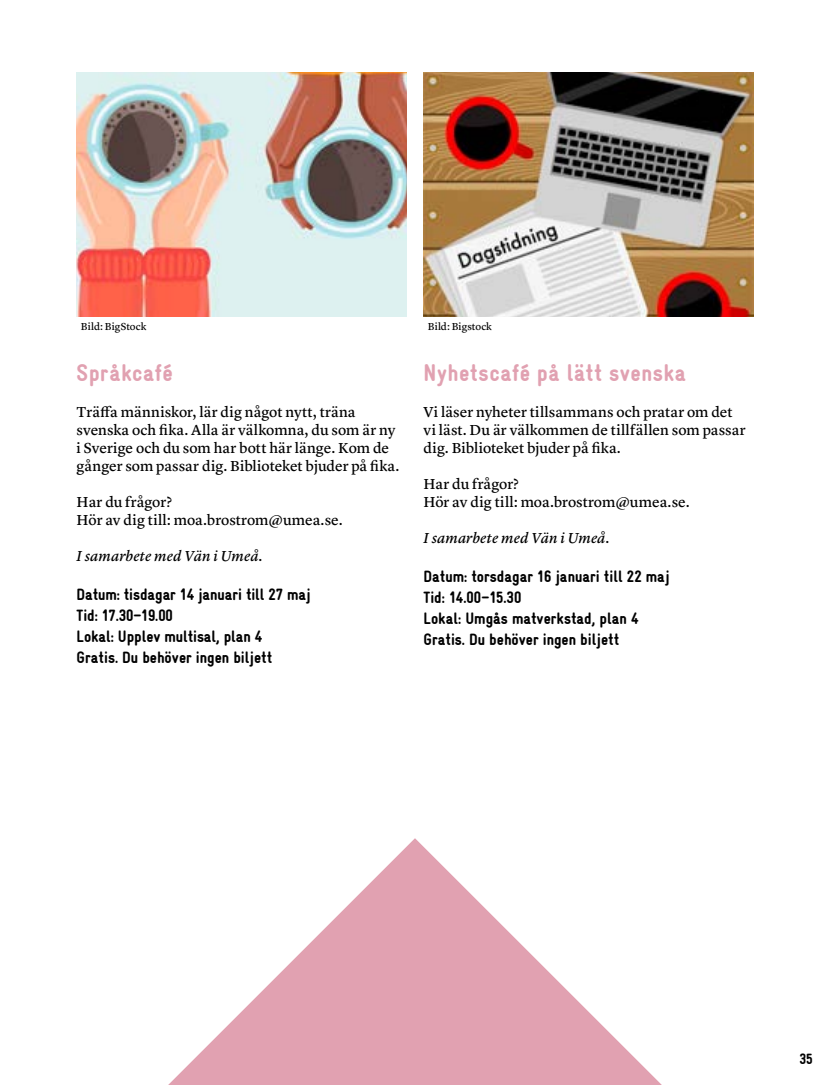
<style>
.page{position:relative;width:830px;height:1085px;background:#fff}
.page>*{position:absolute;margin:0;border:0;box-sizing:border-box;transform-origin:0 0}
.H3_Mellanrubrik{font:900 24px "Gravur Condensed";letter-spacing:.02em;color:#e1a1b1}
.Ingress{font:900 16.5px "Gravur Condensed";color:#000}
.Bröd{font:15px/18px "Lyon Text Regular No.2";color:#000}
.Bröd-2{font:italic 15px "Lyon Text Regular No.2";color:#000}
.t1{font:900 15px "Gravur Condensed";color:#000}
.Bildtext{font:10.5px "Lyon Text Regular No.2";letter-spacing:.01em;color:#000}
</style>
<div class="page">
<img style="left:77px;top:72px;width:329px;height:245px">
<img style="left:423px;top:72px;width:330px;height:245px">
<svg style="left:169px;top:838px;width:492px;height:246px"></svg>
<p class="Bildtext" style="left:81px;top:318px;width:67px">Bild: BigStock</p>
<h3 class="H3_Mellanrubrik" style="left:77px;top:359px;width:98px">Språkcafé</h3>
<p class="Bröd" style="left:77px;top:402px;width:324px">Träffa människor, lär dig något nytt, träna svenska och fika. Alla är välkomna, du som är ny i Sverige och du som har bott här länge. Kom de gånger som passar dig. Biblioteket bjuder på fika.</p>
<p class="Bröd" style="left:77px;top:492px;width:97px">Har du frågor?</p>
<p class="Bröd" style="left:77px;top:510px;width:268px">Hör av dig till: moa.brostrom@umea.se.</p>
<p class="Bröd-2" style="left:77px;top:544px;width:188px">I samarbete med Vän i Umeå.</p>
<p class="Ingress" style="left:77px;top:585px;width:235px">Datum: tisdagar 14 januari till 27 maj</p>
<p class="Ingress" style="left:77px;top:606px;width:98px">Tid: 17.30–19.00</p>
<p class="Ingress" style="left:77px;top:627px;width:187px">Lokal: Upplev multisal, plan 4</p>
<p class="Ingress" style="left:77px;top:648px;width:197px">Gratis. Du behöver ingen biljett</p>
<p class="Bildtext" style="left:427px;top:318px;width:66px">Bild: Bigstock</p>
<h3 class="H3_Mellanrubrik" style="left:423px;top:359px;width:264px">Nyhetscafé på lätt svenska</h3>
<p class="Bröd" style="left:423px;top:402px;width:323px">Vi läser nyheter tillsammans och pratar om det vi läst. Du är välkommen de tillfällen som passar dig. Biblioteket bjuder på fika.</p>
<p class="Bröd" style="left:423px;top:474px;width:97px">Har du frågor?</p>
<p class="Bröd" style="left:423px;top:492px;width:268px">Hör av dig till: moa.brostrom@umea.se.</p>
<p class="Bröd-2" style="left:423px;top:526px;width:188px">I samarbete med Vän i Umeå.</p>
<p class="Ingress" style="left:423px;top:567px;width:247px">Datum: torsdagar 16 januari till 22 maj</p>
<p class="Ingress" style="left:423px;top:588px;width:99px">Tid: 14.00–15.30</p>
<p class="Ingress" style="left:423px;top:609px;width:216px">Lokal: Umgås matverkstad, plan 4</p>
<p class="Ingress" style="left:423px;top:630px;width:197px">Gratis. Du behöver ingen biljett</p>
<p class="t1" style="left:799px;top:1050px;width:15px">35</p>
</div>
